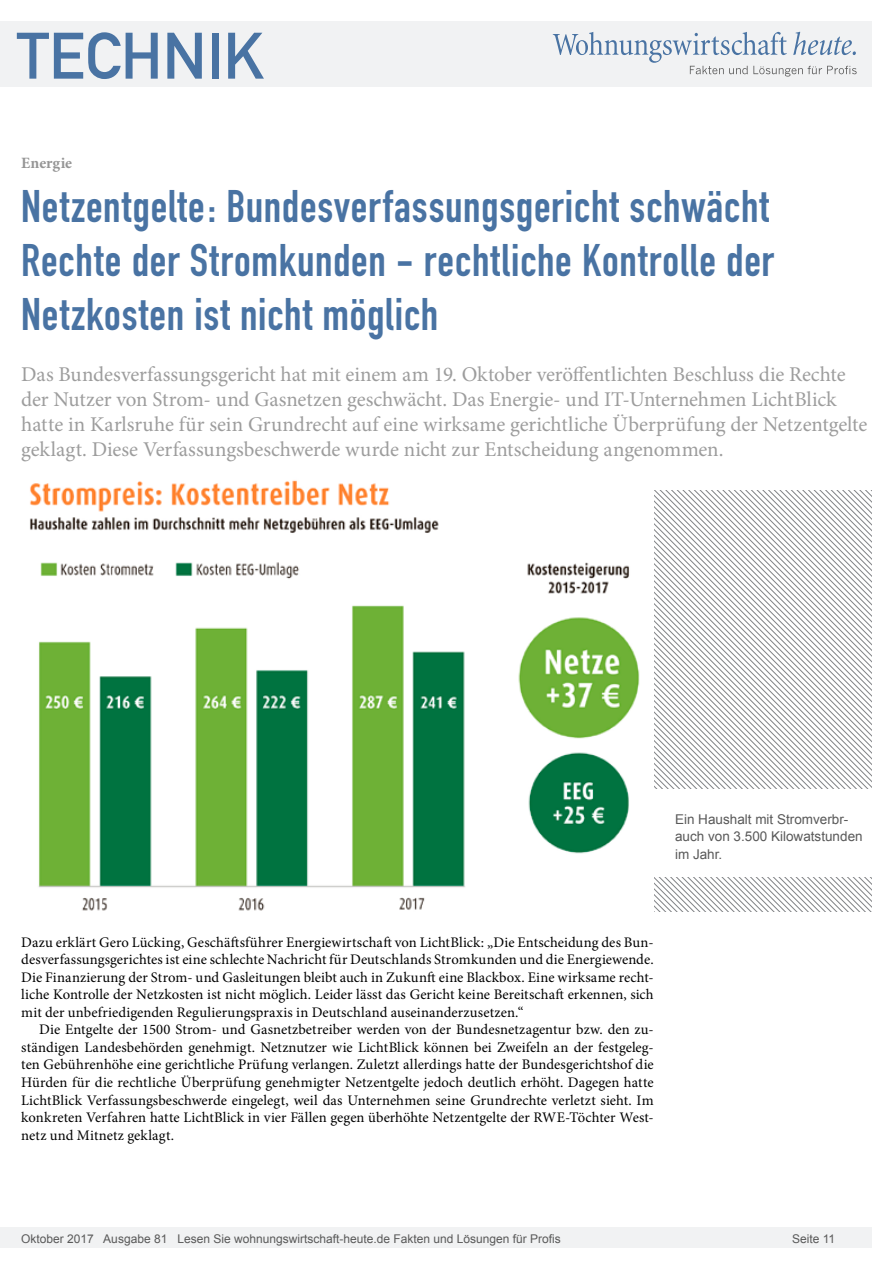
<style>
.page{position:relative;width:893px;height:1263px;background:#fff}
.page>*{position:absolute;margin:0;border:0;box-sizing:border-box;transform-origin:0 0}
.t1{font:64.5px "DIN Mittelschrift";color:#4973a3}
.Überschrift_Groß{font:45px/54px "DIN Engschrift";letter-spacing:.02em;color:#4973a3;text-align:justify}
.Anlesetext{font:21px/25.2px "Minion Pro";letter-spacing:-.005em;color:#9d9d9d}
.Kategorie{font:700 15.75px "Minion Pro";color:#959595}
.Fliesstext{font:14.7px/17.5px "Minion Pro";letter-spacing:.005em;color:#000;text-align:justify}
.Fließtext_erste_Zeil{font:14.7px/17.5px "Minion Pro";letter-spacing:.01em;color:#000;text-align:justify}
.Bildunterschrift{font:13.5px/17.5px "Arial";color:#595959}
.t2{font:12px "Arial";color:#595959}
</style>
<div class="page">
<div style="left:0;top:1227px;width:872px;height:20px;background:#f1f2f3"></div>
<div style="left:0;top:21px;width:872px;height:66px;background:#f1f2f3"></div>
<svg style="left:553px;top:32px;width:304px;height:45px"></svg>
<svg style="left:654px;top:490px;width:218px;height:95px"></svg>
<svg style="left:654px;top:585px;width:218px;height:326px"></svg>
<div style="left:654px;top:789px;width:237px;height:87px;background:#fff"></div>
<img style="left:30px;top:480px;width:610px;height:431px">
<h1 class="t1" style="left:17px;top:18px;width:249px">TECHNIK</h1>
<p class="Kategorie" style="left:21px;top:152px;width:52px">Energie</p>
<p class="Überschrift_Groß" style="left:21px;top:180px;width:754px">Netzentgelte: Bundesverfassungsgericht schwächt Rechte der Stromkunden - rechtliche Kontrolle der Netzkosten ist nicht möglich</p>
<p class="Anlesetext" style="left:21px;top:361px;width:847px">Das Bundesverfassungsgericht hat mit einem am 19. Oktober veröffentlichten Beschluss die Rechte der Nutzer von Strom- und Gasnetzen geschwächt. Das Energie- und IT-Unternehmen LichtBlick hatte in Karlsruhe für sein Grundrecht auf eine wirksame gerichtliche Überprüfung der Netzentgelte geklagt. Diese Verfassungsbeschwerde wurde nicht zur Entscheidung angenommen.</p>
<p class="Bildunterschrift" style="left:675px;top:810px;width:189px">Ein Haushalt mit Stromverbr&shy;auch von 3.500 Kilowatstunden im Jahr.</p>
<p class="Fließtext_erste_Zeil" style="left:21px;top:933px;width:634px">Dazu erklärt Gero Lücking, Geschäftsführer Energiewirtschaft von LichtBlick: „Die Entscheidung des Bun&shy;desverfassungsgerichtes ist eine schlechte Nachricht für Deutschlands Stromkunden und die Energiewende.<br>Die Finanzierung der Strom- und Gasleitungen bleibt auch in Zukunft eine Blackbox. Eine wirksame recht&shy;liche Kontrolle der Netzkosten ist nicht möglich. Leider lässt das Gericht keine Bereitschaft erkennen, sich mit der unbefriedigenden Regulierungspraxis in Deutschland auseinanderzusetzen.“</p>
<p class="Fliesstext" style="left:21px;top:1021px;width:634px;text-indent:18px">Die Entgelte der 1500 Strom- und Gasnetzbetreiber werden von der Bundesnetzagentur bzw. den zu&shy;ständigen Landesbehörden genehmigt. Netznutzer wie LichtBlick können bei Zweifeln an der festgeleg&shy;ten Gebührenhöhe eine gerichtliche Prüfung verlangen. Zuletzt allerdings hatte der Bundesgerichtshof die Hürden für die rechtliche Überprüfung genehmigter Netzentgelte jedoch deutlich erhöht. Dagegen hatte LichtBlick Verfassungsbeschwerde eingelegt, weil das Unternehmen seine Grundrechte verletzt sieht. Im konkreten Verfahren hatte LichtBlick in vier Fällen gegen überhöhte Netzentgelte der RWE-Töchter West&shy;netz und Mitnetz geklagt.</p>
<p class="t2" style="left:21px;top:1230px;width:541px">Oktober 2017 Ausgabe 81 Lesen Sie wohnungswirtschaft-heute.de Fakten und Lösungen für Profis</p>
<p class="t2" style="left:792px;top:1231px;width:45px">Seite 11</p>
</div>
